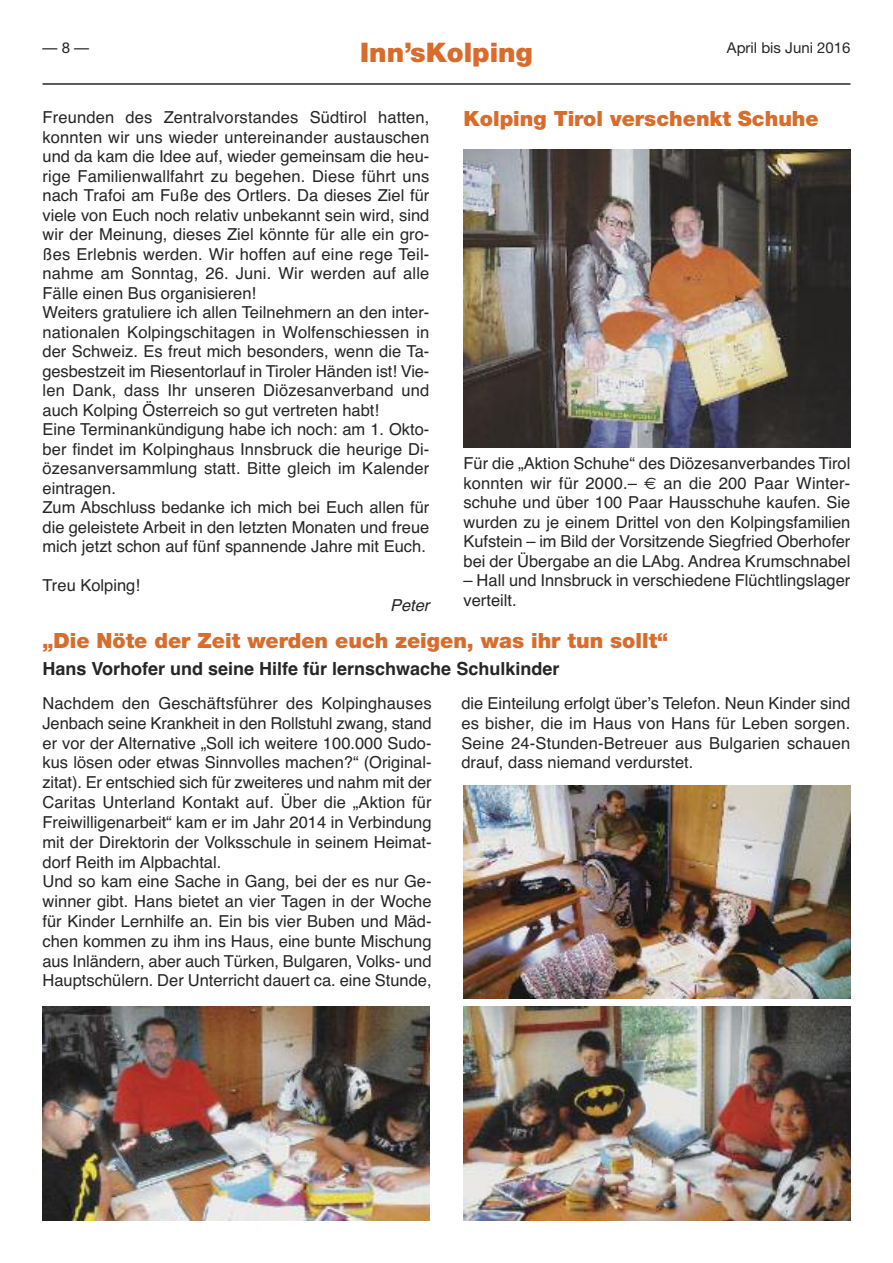
<style>
.page{position:relative;width:893px;height:1263px;background:#fff}
.page>*{position:absolute;margin:0;border:0;box-sizing:border-box;transform-origin:0 0}
.t1{font:900 27px "Helvetica Neue";color:#d76c2c}
.t2{font:900 21px "Helvetica Neue";color:#d76c2c}
.t3{font:700 18px "Helvetica";color:#272627}
.t4{font:16.5px/19.5px "Helvetica";color:#272627}
.t5{font:italic 16.5px "Helvetica";color:#272627}
.t6{font:15px "Helvetica Neue";color:#272627}
.s1{font-family:"Euro Sans"}
</style>
<div class="page">
<hr style="left:43px;top:83px;width:807px;height:2px;background:#272627">
<img style="left:43px;top:1007px;width:386px;height:213px">
<img style="left:463px;top:1007px;width:387px;height:213px">
<img style="left:463px;top:149px;width:387px;height:299px">
<img style="left:463px;top:785px;width:387px;height:214px">
<p class="t6" style="left:43px;top:43px;width:48px">—8—</p>
<p class="t6" style="left:727px;top:43px;width:125px">April bis Juni 2016</p>
<h1 class="t1" style="left:360px;top:43px;width:174px">Inn’sKolping</h1>
<p class="t2" style="left:463px;top:111px;width:357px">Kolping Tirol verschenkt Schuhe</p>
<p class="t4" style="left:43px;top:108px;width:388px">Freunden des Zentralvorstandes Südtirol hatten, konnten wir uns wieder untereinander austauschen und da kam die Idee auf, wieder gemeinsam die heu&shy;rige Familienwallfahrt zu begehen. Diese führt uns nach Trafoi am Fuße des Ortlers. Da dieses Ziel für viele von Euch noch relativ unbekannt sein wird, sind wir der Meinung, dieses Ziel könnte für alle ein gro&shy;ßes Erlebnis werden. Wir hoffen auf eine rege Teil&shy;nahme am Sonntag, 26. Juni. Wir werden auf alle Fälle einen Bus organisieren!<br>Weiters gratuliere ich allen Teilnehmern an den inter&shy;nationalen Kolpingschitagen in Wolfenschiessen in der Schweiz. Es freut mich besonders, wenn die Ta&shy;gesbestzeit im Riesentorlauf in Tiroler Händen ist! Vie&shy;len Dank, dass Ihr unseren Diözesanverband und auch Kolping Österreich so gut vertreten habt!<br>Eine Terminankündigung habe ich noch: am 1. Okto&shy;ber findet im Kolpinghaus Innsbruck die heurige Di&shy;özesanversammlung statt. Bitte gleich im Kalender eintragen.<br>Zum Abschluss bedanke ich mich bei Euch allen für die geleistete Arbeit in den letzten Monaten und freue mich jetzt schon auf fünf spannende Jahre mit Euch.</p>
<p class="t4" style="left:43px;top:576px;width:99px">Treu Kolping!</p>
<p class="t5" style="left:390px;top:595px;width:47px">Peter</p>
<p class="t2" style="left:43px;top:633px;width:627px">„Die Nöte der Zeit werden euch zeigen, was ihr tun sollt“</p>
<p class="t3" style="left:43px;top:658px;width:518px">Hans Vorhofer und seine Hilfe für lernschwache Schulkinder</p>
<p class="t4" style="left:43px;top:693px;width:391px">Nachdem den Geschäftsführer des Kolpinghauses Jenbach seine Krankheit in den Rollstuhl zwang, stand er vor der Alternative „Soll ich weitere 100.000 Sudo&shy;kus lösen oder etwas Sinnvolles machen?“ (Original&shy;zitat). Er entschied sich für zweiteres und nahm mit der Caritas Unterland Kontakt auf. Über die „Aktion für Freiwilligenarbeit“ kam er im Jahr 2014 in Verbindung mit der Direktorin der Volksschule in seinem Heimat&shy;dorf Reith im Alpbachtal.<br>Und so kam eine Sache in Gang, bei der es nur Ge&shy;winner gibt. Hans bietet an vier Tagen in der Woche für Kinder Lernhilfe an. Ein bis vier Buben und Mäd&shy;chen kommen zu ihm ins Haus, eine bunte Mischung aus Inländern, aber auch Türken, Bulgaren, Volks- und Hauptschülern. Der Unterricht dauert ca. eine Stunde,</p>
<p class="t4" style="left:461px;top:693px;width:391px;text-align:justify">die Einteilung erfolgt überʼs Telefon. Neun Kinder sind es bisher, die im Haus von Hans für Leben sorgen.<br>Seine 24-Stunden-Betreuer aus Bulgarien schauen drauf, dass niemand verdurstet.</p>
<p class="t4" style="left:463px;top:454px;width:388px;text-align:justify">Für die „Aktion Schuhe“ des Diözesanverbandes Tirol konnten wir für 2000.– <span class="s1">€</span> an die 200 Paar Winter&shy;schuhe und über 100 Paar Hausschuhe kaufen. Sie wurden zu je einem Drittel von den Kolpingsfamilien Kufstein – im Bild der Vorsitzende Siegfried Oberhofer bei der Übergabe an die LAbg. Andrea Krumschnabel</p>
<p class="t4" style="left:463px;top:571px;width:388px">– Hall und Innsbruck in verschiedene Flüchtlingslager verteilt.</p>
</div>
